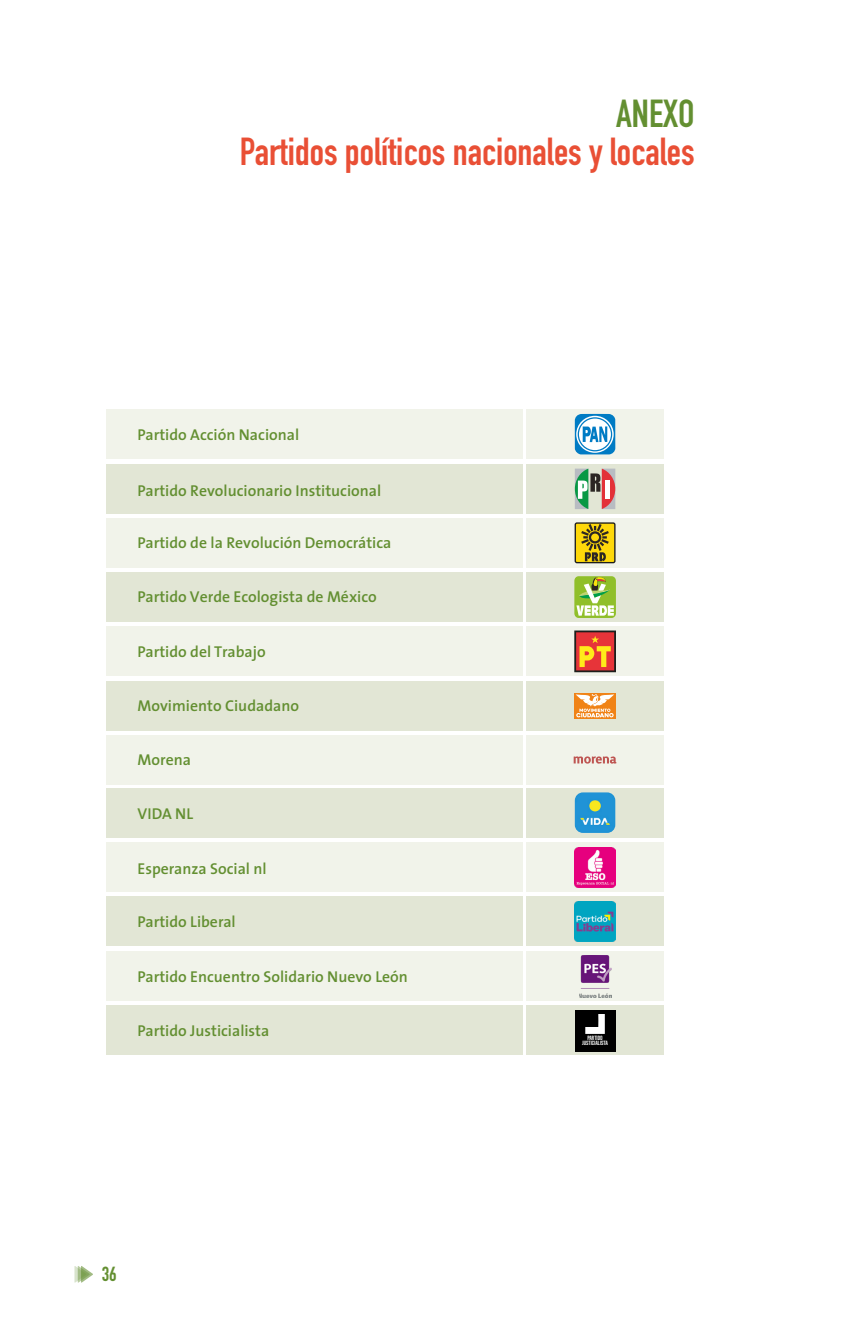
<style>
.page{position:relative;width:844px;height:1340px;background:#fff}
.page>*{position:absolute;margin:0;border:0;box-sizing:border-box;transform-origin:0 0}
.t1{font:700 38.5px "DIN Condensed";color:#e94f35}
.t2{font:700 38.5px "DIN Condensed";color:#638f31}
.t3{font:700 20.12px "DIN Condensed";color:#638f31}
.t4{font:600 15.75px "The Sans";color:#638f31}
.t5{font:700 6.12px/5.1px "Bebas Neue Pro";color:#fff;text-align:center}
</style>
<div class="page">
<svg style="left:74px;top:1266px;width:19px;height:16px"></svg>
<div style="left:526px;top:518px;width:137px;height:49px;background:#f1f3ea"></div>
<div style="left:106px;top:681px;width:416px;height:49px;background:#e2e6d5"></div>
<div style="left:106px;top:735px;width:416px;height:49px;background:#f1f3ea"></div>
<div style="left:526px;top:735px;width:137px;height:49px;background:#f1f3ea"></div>
<div style="left:106px;top:410px;width:416px;height:49px;background:#f1f3ea"></div>
<div style="left:526px;top:410px;width:137px;height:49px;background:#f1f3ea"></div>
<div style="left:106px;top:518px;width:416px;height:49px;background:#f1f3ea"></div>
<div style="left:106px;top:464px;width:416px;height:49px;background:#e2e6d5"></div>
<div style="left:526px;top:464px;width:137px;height:49px;background:#e2e6d5"></div>
<div style="left:106px;top:572px;width:416px;height:49px;background:#e2e6d5"></div>
<div style="left:526px;top:572px;width:137px;height:49px;background:#e2e6d5"></div>
<div style="left:106px;top:627px;width:416px;height:49px;background:#f1f3ea"></div>
<div style="left:526px;top:627px;width:137px;height:49px;background:#f1f3ea"></div>
<div style="left:575px;top:523px;width:39px;height:39px;background:#fed80a;border-radius:2px"></div>
<div style="left:574px;top:522px;width:41px;height:41px;border:1px solid #1d1d1b;border-radius:2px"></div>
<svg style="left:578px;top:522px;width:33px;height:39px"></svg>
<div style="left:574px;top:576px;width:41px;height:42px;background:linear-gradient(to right,#90bf2a,#90bf2a);border-radius:4px"></div>
<svg style="left:576px;top:577px;width:37px;height:38px"></svg>
<svg style="left:573px;top:756px;width:43px;height:7px"></svg>
<svg style="left:574px;top:414px;width:41px;height:40px;background:#76b7de"></svg>
<svg style="left:574px;top:468px;width:41px;height:41px"></svg>
<hr style="left:605px;top:480px;width:4px;height:19px;background:#fff">
<div style="left:526px;top:681px;width:137px;height:49px;background:#e2e6d5"></div>
<div style="left:574px;top:692px;width:41px;height:26px;background:#f08317"></div>
<svg style="left:575px;top:694px;width:39px;height:23px"></svg>
<div style="left:526px;top:896px;width:137px;height:49px;background:#e2e6d5"></div>
<div style="left:106px;top:788px;width:416px;height:49px;background:#e2e6d5"></div>
<div style="left:526px;top:788px;width:137px;height:49px;background:#e2e6d5"></div>
<div style="left:106px;top:896px;width:416px;height:49px;background:#e2e6d5"></div>
<div style="left:106px;top:842px;width:416px;height:49px;background:#f1f3ea"></div>
<div style="left:526px;top:842px;width:137px;height:49px;background:#f1f3ea"></div>
<div style="left:106px;top:951px;width:416px;height:49px;background:#f1f3ea"></div>
<div style="left:526px;top:951px;width:137px;height:49px;background:#f1f3ea"></div>
<div style="left:106px;top:1005px;width:416px;height:49px;background:#e2e6d5"></div>
<div style="left:526px;top:1005px;width:137px;height:49px;background:#e2e6d5"></div>
<img style="left:574px;top:792px;width:41px;height:41px">
<img style="left:574px;top:847px;width:41px;height:40px">
<img style="left:574px;top:901px;width:41px;height:40px">
<img style="left:579px;top:955px;width:32px;height:42px">
<div style="left:574px;top:1010px;width:41px;height:41px;background:#000"></div>
<svg style="left:585px;top:1014px;width:19px;height:19px"></svg>
<svg style="left:574px;top:630px;width:41px;height:42px;background:#d05d31"></svg>
<p class="t2" style="left:616px;top:87px;width:80px">ANEXO</p>
<p class="t1" style="left:239px;top:126px;width:456px">Partidos políticos nacionales y locales</p>
<p class="t4" style="left:138px;top:421px;width:163px">Partido Acción Nacional</p>
<p class="t4" style="left:138px;top:477px;width:245px">Partido Revolucionario Institucional</p>
<p class="t4" style="left:138px;top:530px;width:255px">Partido de la Revolución Democrática</p>
<p class="t4" style="left:138px;top:583px;width:241px">Partido Verde Ecologista de México</p>
<p class="t4" style="left:138px;top:638px;width:129px">Partido del Trabajo</p>
<p class="t4" style="left:137px;top:692px;width:163px">Movimiento Ciudadano</p>
<p class="t4" style="left:138px;top:746px;width:55px">Morena</p>
<p class="t4" style="left:138px;top:800px;width:57px">VIDA NL</p>
<p class="t4" style="left:138px;top:855px;width:130px">Esperanza Social nl</p>
<p class="t4" style="left:138px;top:908px;width:99px">Partido Liberal</p>
<p class="t4" style="left:137px;top:963px;width:272px">Partido Encuentro Solidario Nuevo León</p>
<p class="t4" style="left:137px;top:1017px;width:133px">Partido Justicialista</p>
<p class="t3" style="left:102px;top:1260px;width:16px">36</p>
<p class="t5" style="left:582px;top:1035px;width:27px">PARTIDO<br>JUSTICIALISTA</p>
</div>
